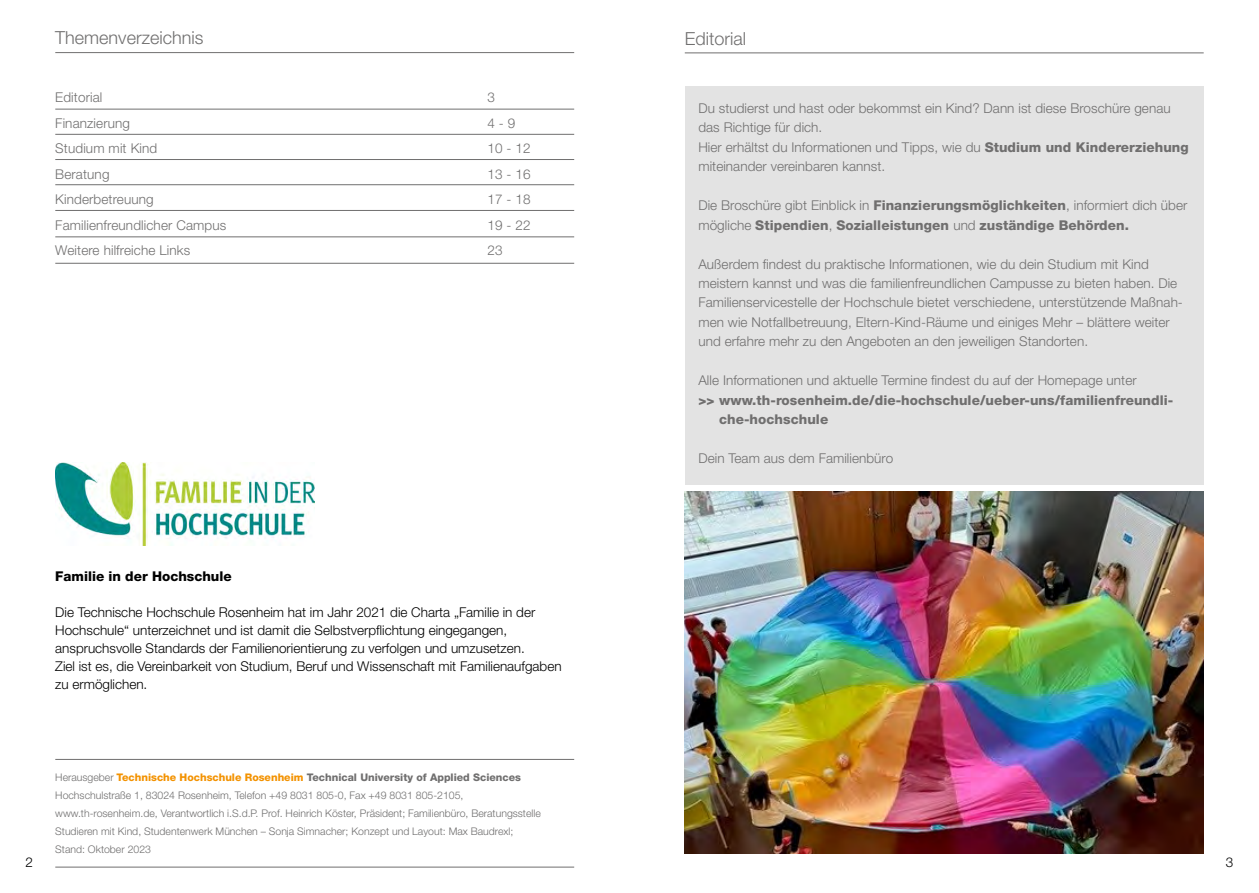
<style>
.page{position:relative;width:1259px;height:893px;background:#fff}
.page>*{position:absolute;margin:0;border:0;box-sizing:border-box;transform-origin:0 0}
.t1{font:300 18px "Helvetica Neue LT Pro";color:#706f6f}
.t2{font:300 13.5px/19.5px "Helvetica Neue LT Pro";letter-spacing:.005em;color:#706f6f}
.t3{font:300 13.5px/18px "Helvetica Neue LT Pro";color:#000}
.t4{font:800 13.5px/19.5px "Helvetica Neue LT Pro";letter-spacing:.005em;color:#706f6f}
.t5{font:800 13.5px "Helvetica Neue LT Pro";color:#000}
.t6{font:300 10.5px/18px "Helvetica Neue LT Pro";color:#706f6f}
.s1{font-weight:800;color:#f39200}
.s2{font-weight:800}
.s3{font-weight:300}
</style>
<div class="page">
<hr style="left:55px;top:759px;width:519px;height:1px;background:#706f6f">
<hr style="left:55px;top:109px;width:519px;height:1px;background:#706f6f">
<hr style="left:55px;top:867px;width:519px;height:1px;background:#706f6f">
<hr style="left:55px;top:52px;width:519px;height:1px;background:#706f6f">
<hr style="left:55px;top:134px;width:519px;height:1px;background:#706f6f">
<hr style="left:55px;top:159px;width:519px;height:1px;background:#706f6f">
<hr style="left:55px;top:184px;width:519px;height:1px;background:#706f6f">
<hr style="left:55px;top:210px;width:519px;height:1px;background:#706f6f">
<hr style="left:55px;top:263px;width:519px;height:1px;background:#706f6f">
<hr style="left:55px;top:236px;width:519px;height:1px;background:#706f6f">
<div style="left:685px;top:87px;width:518px;height:398px;background:#e3e3e3"></div>
<hr style="left:685px;top:53px;width:518px;height:1px;background:#706f6f">
<img style="left:55px;top:462px;width:260px;height:83px">
<img style="left:685px;top:491px;width:518px;height:362px">
<h1 class="t1" style="left:55px;top:27px;width:150px">Themenverzeichnis</h1>
<h1 class="t1" style="left:685px;top:27px;width:63px">Editorial</h1>
<p class="t2" style="left:55px;top:87px;width:49px">Editorial</p>
<p class="t2" style="left:487px;top:87px;width:9px">3</p>
<p class="t2" style="left:55px;top:113px;width:76px">Finanzierung</p>
<p class="t2" style="left:487px;top:113px;width:30px">4 - 9</p>
<p class="t2" style="left:55px;top:138px;width:104px">Studium mit Kind</p>
<p class="t2" style="left:487px;top:138px;width:45px">10 - 12</p>
<p class="t2" style="left:55px;top:164px;width:56px">Beratung</p>
<p class="t2" style="left:487px;top:164px;width:45px">13 - 16</p>
<p class="t2" style="left:55px;top:189px;width:100px">Kinderbetreuung</p>
<p class="t2" style="left:487px;top:189px;width:45px">17 - 18</p>
<p class="t2" style="left:55px;top:215px;width:173px">Familienfreundlicher Campus</p>
<p class="t2" style="left:487px;top:215px;width:45px">19 - 22</p>
<p class="t2" style="left:55px;top:240px;width:136px">Weitere hilfreiche Links</p>
<p class="t2" style="left:487px;top:240px;width:17px">23</p>
<p class="t5" style="left:55px;top:568px;width:178px">Familie in der Hochschule</p>
<p class="t3" style="left:55px;top:603px;width:508px">Die Technische Hochschule Rosenheim hat im Jahr 2021 die Charta „Familie in der Hochschule“ unterzeichnet und ist damit die Selbstverpflichtung eingegangen, anspruchsvolle Standards der Familienorientierung zu verfolgen und umzusetzen.<br>Ziel ist es, die Vereinbarkeit von Studium, Beruf und Wissenschaft mit Familienaufgaben zu ermöglichen.</p>
<p class="t6" style="left:55px;top:768px;width:487px">Herausgeber <span class="s1">Technische Hochschule Rosenheim</span> <span class="s2">Technical University of Applied Sciences </span>Hochschulstraße 1, 83024 Rosenheim, Telefon +49 8031 805-0, Fax +49 8031 805-2105, www.th-rosenheim.de, Verantwortlich i.S.d.P. Prof. Heinrich Köster, Präsident; Familienbüro, Beratungsstelle Studieren mit Kind, Studentenwerk München – Sonja Simnacher; Konzept und Layout: Max Baudrexl; Stand: Oktober 2023</p>
<p class="t2" style="left:698px;top:98px;width:492px">Du studierst und hast oder bekommst ein Kind? Dann ist diese Broschüre genau das Richtige für dich.<br>Hier erhältst du Informationen und Tipps, wie du <span class="s2">Studium und Kindererziehung </span>miteinander vereinbaren kannst.</p>
<p class="t4" style="left:698px;top:195px;width:490px"><span class="s3">Die Broschüre gibt Einblick in</span> Finanzierungsmöglichkeiten<span class="s3">, informiert dich über mögliche</span> Stipendien<span class="s3">,</span> Sozialleistungen <span class="s3">und</span> zuständige Behörden.</p>
<p class="t2" style="left:698px;top:254px;width:486px">Außerdem findest du praktische Informationen, wie du dein Studium mit Kind meistern kannst und was die familienfreundlichen Campusse zu bieten haben. Die Familienservicestelle der Hochschule bietet verschiedene, unterstützende Maßnah&shy;men wie Notfallbetreuung, Eltern-Kind-Räume und einiges Mehr – blättere weiter und erfahre mehr zu den Angeboten an den jeweiligen Standorten.</p>
<p class="t2" style="left:698px;top:371px;width:440px">Alle Informationen und aktuelle Termine findest du auf der Homepage unter</p>
<p class="t4" style="left:719px;top:390px;width:456px;text-indent:-21px">&gt;&gt; www.th-rosenheim.de/die-hochschule/ueber-uns/familienfreundli&shy;che-hochschule</p>
<p class="t2" style="left:698px;top:449px;width:196px">Dein Team aus dem Familienbüro</p>
<p class="t3" style="left:26px;top:853px;width:9px">2</p>
<p class="t3" style="left:1226px;top:853px;width:9px">3</p>
</div>
